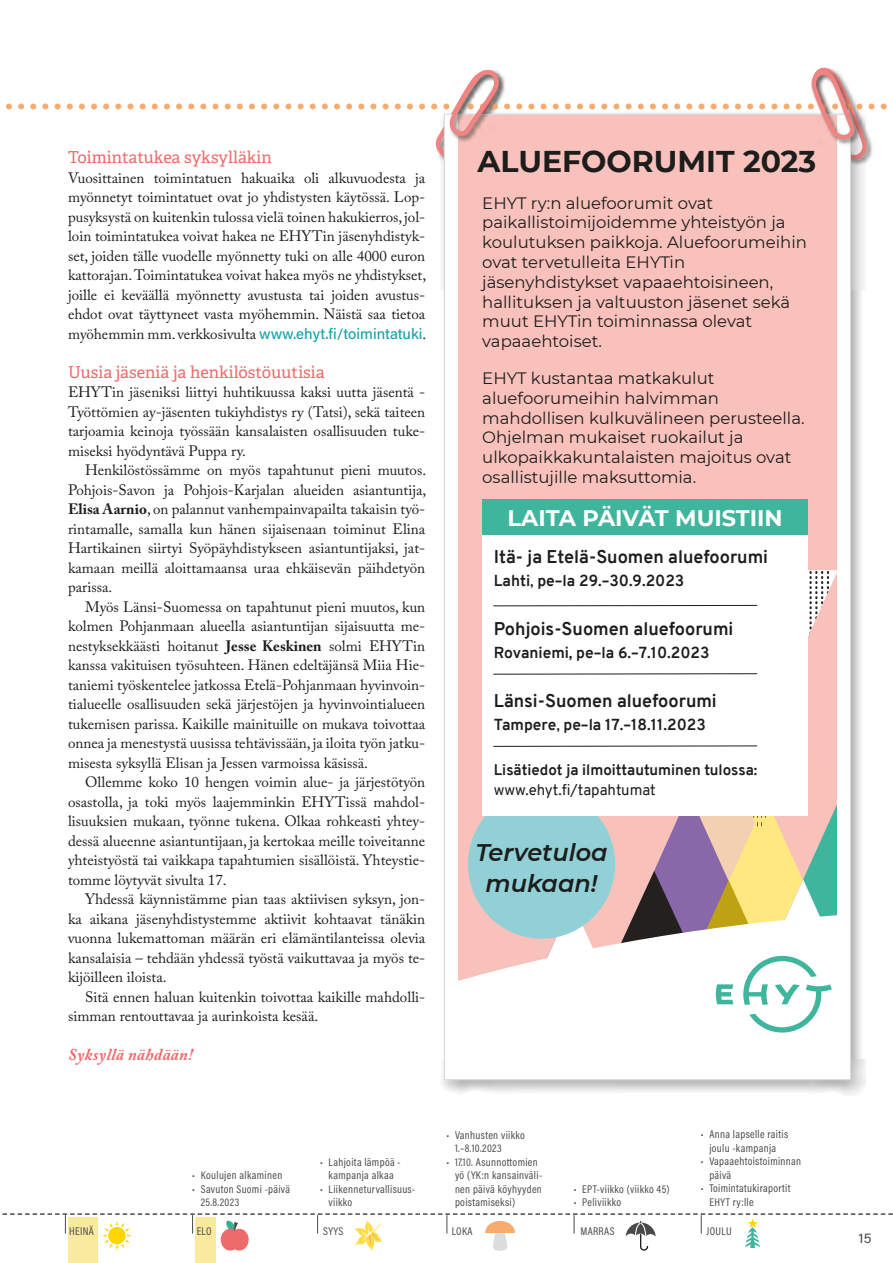
<style>
.page{position:relative;width:893px;height:1263px;background:#fff}
.page>*{position:absolute;margin:0;border:0;box-sizing:border-box;transform-origin:0 0}
.t1{font:700 30px "Montserrat";color:#1d1d1b}
.t2{font:italic 600 24px/31.5px "Montserrat";color:#1d1d1b;text-align:center}
.t3{font:700 22.5px "Montserrat";color:#fff}
.t4{font:700 18px "Overpass";color:#1d1d1b}
.t5{font:16.5px/19.8px "Montserrat";color:#1d1d1b}
.H2_Välitosikko_Adell{font:16.5px "Adelle PE";color:#ed6b6a}
.bold_Italic_Caslon_1{font:italic 700 16.5px "Adobe Caslon Pro";letter-spacing:.025em;color:#ed6b6a}
.t6{font:700 15.6px "Overpass";color:#1d1d1b}
.P_caslon_TP_sisennet{font:15px/19.5px "Adobe Caslon Pro";color:#1d1d1b;text-align:justify}
.P_caslon_TP_ei_sis{font:15px/19.5px "Adobe Caslon Pro";color:#1d1d1b;text-align:justify}
.t7{font:700 15px "Overpass";color:#1d1d1b}
.t8{font:15px "Overpass";color:#1d1d1b}
.t9{font:13.5px "Acumin Pro";color:#4a4a49}
.bullet_kalenteri_s_1{font:11.25px/13.5px "Acumin Pro Cond";letter-spacing:.03em;color:#4a4a49}
.kalenteri_kk_s_14{font:11.25px "Acumin Pro Cond";letter-spacing:.03em;color:#4a4a49}
.s1{font-family:"Acumin Pro";font-weight:500;color:#17a3ab}
.s2{font-weight:700}
.s3{font-weight:400}
</style>
<div class="page">
<div style="left:68px;top:1218px;width:30px;height:45px;background:#faea9d"></div>
<div style="left:195px;top:1218px;width:20px;height:45px;background:#faea9d"></div>
<svg style="left:2px;top:1213px;width:891px;height:38px"></svg>
<div style="left:441px;top:111px;width:425px;height:984px;background:#1d1d1b;opacity:.35"></div>
<div style="left:444px;top:114px;width:406px;height:966px;background:#fff"></div>
<div style="left:458px;top:114px;width:378px;height:966px;background:#f8c1bb"></div>
<svg style="left:458px;top:911px;width:378px;height:167px;background:#fef8f7"></svg>
<div style="left:468px;top:789px;width:147px;height:150px;background:#91d0d7;border-radius:50%"></div>
<div style="left:482px;top:534px;width:326px;height:281px;background:#fff"></div>
<div style="left:482px;top:499px;width:326px;height:35px;background:#3eb59c"></div>
<svg style="left:493px;top:570px;width:344px;height:462px"></svg>
<svg style="left:6px;top:67px;width:881px;height:102px"></svg>
<h2 class="H2_Välitosikko_Adell" style="left:68px;top:145px;width:205px">Toimintatukea syksylläkin</h2>
<p class="P_caslon_TP_ei_sis" style="left:68px;top:168px;width:360px">Vuosittainen toimintatuen hakuaika oli alkuvuodesta ja myönnetyt toimintatuet ovat jo yhdistysten käytössä. Lop&shy;pusyksystä on kuitenkin tulossa vielä toinen hakukierros, jol&shy;loin toimintatukea voivat hakea ne EHYTin jäsenyhdistyk&shy;set, joiden tälle vuodelle myönnetty tuki on alle 4000 euron kattorajan. Toimintatukea voivat hakea myös ne yhdistykset, joille ei keväällä myönnetty avustusta tai joiden avustus&shy;ehdot ovat täyttyneet vasta myöhemmin. Näistä saa tietoa myöhemmin mm. verkkosivulta <span class="s1">www.ehyt.fi/toimintatuki</span>.</p>
<h2 class="H2_Välitosikko_Adell" style="left:68px;top:360px;width:258px">Uusia jäseniä ja henkilöstöuutisia</h2>
<p class="P_caslon_TP_ei_sis" style="left:68px;top:382px;width:359px">EHYTin jäseniksi liittyi huhtikuussa kaksi uutta jäsentä - Työttömien ay-jäsenten tukiyhdistys ry (Tatsi), sekä taiteen tarjoamia keinoja työssään kansalaisten osallisuuden tuke&shy;miseksi hyödyntävä Puppa ry.</p>
<p class="P_caslon_TP_sisennet" style="left:68px;top:460px;width:360px;text-indent:17px">Henkilöstössämme on myös tapahtunut pieni muutos.<br>Pohjois-Savon ja Pohjois-Karjalan alueiden asiantuntija, <span class="s2">Elisa Aarnio</span>, on palannut vanhempainvapailta takaisin työ&shy;rintamalle, samalla kun hänen sijaisenaan toiminut Elina Hartikainen siirtyi Syöpäyhdistykseen asiantuntijaksi, jat&shy;kamaan meillä aloittamaansa uraa ehkäisevän päihdetyön parissa.</p>
<p class="P_caslon_TP_sisennet" style="left:68px;top:597px;width:359px;text-indent:17px">Myös Länsi-Suomessa on tapahtunut pieni muutos, kun kolmen Pohjanmaan alueella asiantuntijan sijaisuutta me&shy;nestyksekkäästi hoitanut <span class="s2">Jesse Keskinen</span> solmi EHYTin kanssa vakituisen työsuhteen. Hänen edeltäjänsä Miia Hie&shy;taniemi työskentelee jatkossa Etelä-Pohjanmaan hyvinvoin&shy;tialueelle osallisuuden sekä järjestöjen ja hyvinvointialueen tukemisen parissa. Kaikille mainituille on mukava toivottaa onnea ja menestystä uusissa tehtävissään, ja iloita työn jatku&shy;misesta syksyllä Elisan ja Jessen varmoissa käsissä.</p>
<p class="P_caslon_TP_sisennet" style="left:68px;top:772px;width:359px;text-indent:17px">Ollemme koko 10 hengen voimin alue- ja järjestötyön osastolla, ja toki myös laajemminkin EHYTissä mahdol&shy;lisuuksien mukaan, työnne tukena. Olkaa rohkeasti yhtey&shy;dessä alueenne asiantuntijaan, ja kertokaa meille toiveitanne yhteistyöstä tai vaikkapa tapahtumien sisällöistä. Yhteystie&shy;tomme löytyvät sivulta 17.</p>
<p class="P_caslon_TP_sisennet" style="left:68px;top:889px;width:359px;text-indent:17px">Yhdessä käynnistämme pian taas aktiivisen syksyn, jon&shy;ka aikana jäsenyhdistystemme aktiivit kohtaavat tänäkin vuonna lukemattoman määrän eri elämäntilanteissa olevia kansalaisia – tehdään yhdessä työstä vaikuttavaa ja myös te&shy;kijöilleen iloista.</p>
<p class="P_caslon_TP_sisennet" style="left:68px;top:987px;width:359px;text-indent:17px">Sitä ennen haluan kuitenkin toivottaa kaikille mahdolli&shy;simman rentouttavaa ja aurinkoista kesää.</p>
<p class="bold_Italic_Caslon_1" style="left:68px;top:1045px;width:126px">Syksyllä nähdään!</p>
<h1 class="t1" style="left:478px;top:140px;width:340px">ALUEFOORUMIT 2023</h1>
<p class="t5" style="left:482px;top:192px;width:326px">EHYT ry:n aluefoorumit ovat paikallistoimijoidemme yhteistyön ja koulutuksen paikkoja. Aluefoorumeihin ovat tervetulleita EHYTin jäsenyhdistykset vapaaehtoisineen, hallituksen ja valtuuston jäsenet sekä muut EHYTin toiminnassa olevat vapaaehtoiset.</p>
<p class="t5" style="left:482px;top:368px;width:324px">EHYT kustantaa matkakulut aluefoorumeihin halvimman mahdollisen kulkuvälineen perusteella.<br>Ohjelman mukaiset ruokailut ja ulkopaikkakuntalaisten majoitus ovat osallistujille maksuttomia.</p>
<h3 class="t3" style="left:507px;top:502px;width:277px">LAITA PÄIVÄT MUISTIIN</h3>
<p class="t4" style="left:494px;top:543px;width:276px">Itä- ja Etelä-Suomen aluefoorumi</p>
<p class="t6" style="left:494px;top:569px;width:192px">Lahti<span class="s3">,</span> pe–la 29.–30.9.2023</p>
<p class="t4" style="left:494px;top:616px;width:241px">Pohjois-Suomen aluefoorumi</p>
<p class="t6" style="left:494px;top:642px;width:217px">Rovaniemi, pe–la 6.–7.10.2023</p>
<p class="t4" style="left:494px;top:688px;width:224px">Länsi-Suomen aluefoorumi</p>
<p class="t6" style="left:494px;top:714px;width:213px">Tampere<span class="s3">,</span> pe–la 17.–18.11.2023</p>
<p class="t7" style="left:494px;top:759px;width:265px">Lisätiedot ja ilmoittautuminen tulossa:</p>
<p class="t8" style="left:494px;top:779px;width:164px">www.ehyt.fi/tapahtumat</p>
<h2 class="t2" style="left:475px;top:835px;width:134px">Tervetuloa mukaan!</h2>
<p class="bullet_kalenteri_s_1" style="left:192px;top:1168px;width:92px">• Koulujen alkaminen</p>
<p class="bullet_kalenteri_s_1" style="left:201px;top:1182px;width:91px;text-indent:-9px">• Savuton Suomi -päivä<br>25.8.2023</p>
<p class="kalenteri_kk_s_14" style="left:69px;top:1224px;width:26px">HEINÄ</p>
<p class="kalenteri_kk_s_14" style="left:197px;top:1224px;width:16px">ELO</p>
<p class="bullet_kalenteri_s_1" style="left:320px;top:1155px;width:81px;text-align:center">• Lahjoita lämpöä - kampanja alkaa</p>
<p class="bullet_kalenteri_s_1" style="left:329px;top:1182px;width:88px;text-indent:-9px">• Liikenneturvallisuus&shy;viikko</p>
<p class="kalenteri_kk_s_14" style="left:323px;top:1224px;width:22px">SYYS</p>
<p class="bullet_kalenteri_s_1" style="left:455px;top:1128px;width:71px;text-indent:-9px">• Vanhusten viikko<br>1.–8.10.2023</p>
<p class="bullet_kalenteri_s_1" style="left:455px;top:1155px;width:89px;text-indent:-9px">• 17.10. Asunnottomien yö (YK:n kansainväli&shy;nen päivä köyhyyden poistamiseksi)</p>
<p class="kalenteri_kk_s_14" style="left:452px;top:1224px;width:22px">LOKA</p>
<p class="bullet_kalenteri_s_1" style="left:574px;top:1182px;width:97px">• EPT-viikko (viikko 45)</p>
<p class="bullet_kalenteri_s_1" style="left:574px;top:1195px;width:49px">• Peliviikko</p>
<p class="kalenteri_kk_s_14" style="left:580px;top:1224px;width:36px">MARRAS</p>
<p class="bullet_kalenteri_s_1" style="left:701px;top:1127px;width:89px;text-align:center">• Anna lapselle raitis joulu -kampanja</p>
<p class="bullet_kalenteri_s_1" style="left:709px;top:1154px;width:93px;text-indent:-9px">• Vapaaehtoistoiminnan päivä</p>
<p class="bullet_kalenteri_s_1" style="left:709px;top:1181px;width:83px;text-indent:-9px">• Toimintatukiraportit<br>EHYT ry:lle</p>
<p class="kalenteri_kk_s_14" style="left:707px;top:1224px;width:27px">JOULU</p>
<p class="t9" style="left:858px;top:1229px;width:15px">15</p>
</div>
